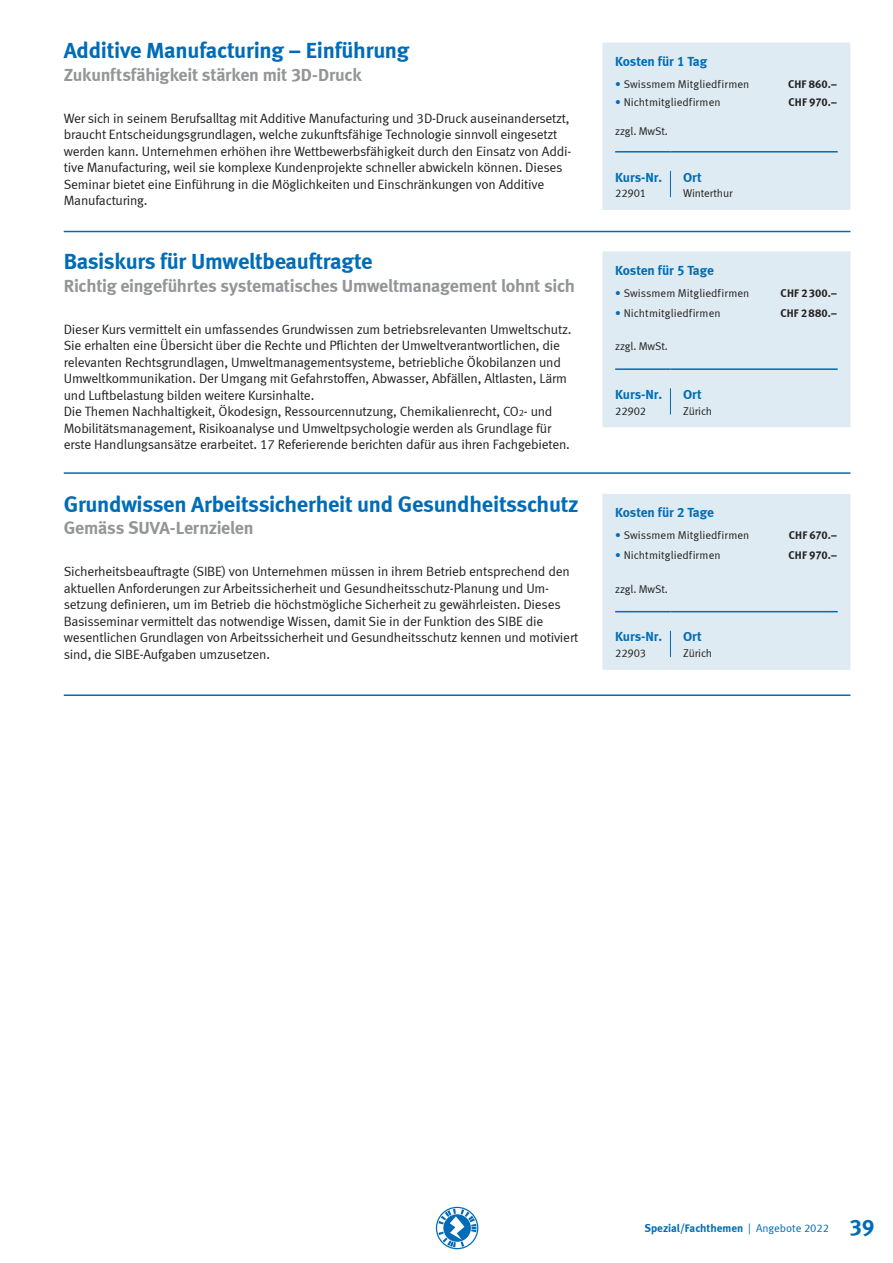
<style>
.page{position:relative;width:893px;height:1263px;background:#fff}
.page>*{position:absolute;margin:0;border:0;box-sizing:border-box;transform-origin:0 0}
.Titel_Kurs__blau_15{font:22.5px "Meta Bold LF";letter-spacing:-.01em;color:#006cb7}
.Untertitel_Kurs__gra{font:18px "Meta Bold LF";letter-spacing:-.015em;color:#939598}
.Copy__9_Pt{font:13.5px/16.5px "Meta Normal LF";letter-spacing:-.015em;color:#231f20}
.Titel_Box_ohne_Linie{font:13.5px "Meta Bold LF";letter-spacing:-.005em;color:#006cb7}
.Titel_Kurs-Nr___Ort{font:13.5px "Meta Bold LF";color:#006cb7}
.Copy_Box__7_5_Pt{font:11.25px "Meta Normal LF";color:#231f20}
.t1{font:11.25px "Meta Bold LF";letter-spacing:.005em;color:#231f20}
.t2{font:11.25px "Meta Bold LF";color:#006cb7}
.s1{font-size:9.45px}
.s2{color:#006cb7}
.s3{font-family:"Meta Normal LF"}
.s4{font-size:22.5px}
</style>
<div class="page">
<hr style="left:64px;top:231px;width:786px;height:1px;background:#006cb7">
<hr style="left:64px;top:472px;width:786px;height:2px;background:#006cb7">
<hr style="left:64px;top:694px;width:786px;height:2px;background:#006cb7">
<div style="left:602px;top:43px;width:248px;height:167px;background:#dfebf2"></div>
<div style="left:602px;top:251px;width:248px;height:176px;background:#dfebf2"></div>
<div style="left:602px;top:494px;width:248px;height:176px;background:#dfebf2"></div>
<svg style="left:436px;top:1207px;width:42px;height:42px"></svg>
<p class="Titel_Kurs__blau_15" style="left:64px;top:37px;width:347px">Additive Manufacturing – Einführung</p>
<p class="Untertitel_Kurs__gra" style="left:64px;top:64px;width:299px">Zukunftsfähigkeit stärken mit 3D-Druck</p>
<p class="Copy__9_Pt" style="left:64px;top:110px;width:509px">Wer sich in seinem Berufsalltag mit Additive Manufacturing und 3D-Druck auseinandersetzt, braucht Entscheidungsgrundlagen, welche zukunftsfähige Technologie sinnvoll eingesetzt werden kann. Unternehmen erhöhen ihre Wettbewerbsfähigkeit durch den Einsatz von Addi&shy;tive Manufacturing, weil sie komplexe Kundenprojekte schneller abwickeln können. Dieses Seminar bietet eine Einführung in die Möglichkeiten und Einschränkungen von Additive Manufacturing.</p>
<p class="Titel_Kurs__blau_15" style="left:64px;top:248px;width:310px">Basiskurs für Umweltbeauftragte</p>
<p class="Untertitel_Kurs__gra" style="left:64px;top:275px;width:513px">Richtig eingeführtes systematisches Umweltmanagement lohnt sich</p>
<p class="Copy__9_Pt" style="left:64px;top:321px;width:509px">Dieser Kurs vermittelt ein umfassendes Grundwissen zum betriebsrelevanten Umweltschutz.</p>
<p class="Copy__9_Pt" style="left:64px;top:337px;width:505px">Sie erhalten eine Übersicht über die Rechte und Pflichten der Umweltverantwortlichen, die relevanten Rechtsgrundlagen, Umweltmanagementsysteme, betriebliche Ökobilanzen und Umweltkommunikation. Der Umgang mit Gefahrstoffen, Abwasser, Abfällen, Altlasten, Lärm und Luftbelastung bilden weitere Kursinhalte.</p>
<p class="Copy__9_Pt" style="left:64px;top:403px;width:508px">Die Themen Nachhaltigkeit, Ökodesign, Ressourcennutzung, Chemikalienrecht, CO<span class="s1">2</span>- und<br>Mobilitätsmanagement, Risikoanalyse und Umweltpsychologie werden als Grundlage für erste Handlungsansätze erarbeitet. 17 Referierende berichten dafür aus ihren Fachgebieten.</p>
<p class="Titel_Kurs__blau_15" style="left:64px;top:490px;width:517px">Grundwissen Arbeitssicherheit und Gesundheitsschutz</p>
<p class="Untertitel_Kurs__gra" style="left:64px;top:517px;width:191px">Gemäss SUVA-Lernzielen</p>
<p class="Copy__9_Pt" style="left:64px;top:563px;width:516px">Sicherheitsbeauftragte (SIBE) von Unternehmen müssen in ihrem Betrieb entsprechend den aktuellen Anforderungen zur Arbeitssicherheit und Gesundheitsschutz-Planung und Um-- setzung definieren, um im Betrieb die höchstmögliche Sicherheit zu gewährleisten. Dieses Basisseminar vermittelt das notwendige Wissen, damit Sie in der Funktion des SIBE die wesentlichen Grundlagen von Arbeitssicherheit und Gesundheitsschutz kennen und motiviert sind, die SIBE-Aufgaben umzusetzen.</p>
<p class="Titel_Box_ohne_Linie" style="left:615px;top:53px;width:94px">Kosten für 1 Tag</p>
<p class="Copy_Box__7_5_Pt" style="left:615px;top:77px;width:136px"><span class="s2">•</span> Swissmem Mitgliedfirmen</p>
<p class="t1" style="left:788px;top:77px;width:51px">CHF 860.–</p>
<p class="Copy_Box__7_5_Pt" style="left:615px;top:95px;width:107px"><span class="s2">•</span> Nichtmitgliedfirmen</p>
<p class="t1" style="left:789px;top:95px;width:50px">CHF 970.–</p>
<p class="Copy_Box__7_5_Pt" style="left:615px;top:124px;width:54px">zzgl. MwSt.</p>
<p class="Titel_Kurs-Nr___Ort" style="left:615px;top:169px;width:48px">Kurs-Nr.</p>
<p class="Copy_Box__7_5_Pt" style="left:615px;top:187px;width:33px">22901</p>
<p class="Titel_Kurs-Nr___Ort" style="left:683px;top:169px;width:20px">Ort</p>
<p class="Copy_Box__7_5_Pt" style="left:683px;top:187px;width:51px">Winterthur</p>
<p class="Titel_Box_ohne_Linie" style="left:615px;top:262px;width:100px">Kosten für 5 Tage</p>
<p class="Copy_Box__7_5_Pt" style="left:615px;top:286px;width:136px"><span class="s2">•</span> Swissmem Mitgliedfirmen</p>
<p class="t1" style="left:781px;top:286px;width:58px">CHF 2300.–</p>
<p class="Copy_Box__7_5_Pt" style="left:615px;top:306px;width:107px"><span class="s2">•</span> Nichtmitgliedfirmen</p>
<p class="t1" style="left:780px;top:306px;width:58px">CHF 2880.–</p>
<p class="Copy_Box__7_5_Pt" style="left:615px;top:340px;width:54px">zzgl. MwSt.</p>
<p class="Titel_Kurs-Nr___Ort" style="left:615px;top:386px;width:48px">Kurs-Nr.</p>
<p class="Copy_Box__7_5_Pt" style="left:615px;top:404px;width:33px">22902</p>
<p class="Titel_Kurs-Nr___Ort" style="left:683px;top:386px;width:20px">Ort</p>
<p class="Copy_Box__7_5_Pt" style="left:683px;top:404px;width:30px">Zürich</p>
<p class="Titel_Box_ohne_Linie" style="left:615px;top:504px;width:100px">Kosten für 2 Tage</p>
<p class="Copy_Box__7_5_Pt" style="left:615px;top:529px;width:136px"><span class="s2">•</span> Swissmem Mitgliedfirmen</p>
<p class="t1" style="left:789px;top:529px;width:50px">CHF 670.–</p>
<p class="Copy_Box__7_5_Pt" style="left:615px;top:549px;width:107px"><span class="s2">•</span> Nichtmitgliedfirmen</p>
<p class="t1" style="left:789px;top:548px;width:50px">CHF 970.–</p>
<p class="Copy_Box__7_5_Pt" style="left:615px;top:582px;width:54px">zzgl. MwSt.</p>
<p class="Titel_Kurs-Nr___Ort" style="left:615px;top:629px;width:48px">Kurs-Nr.</p>
<p class="Copy_Box__7_5_Pt" style="left:615px;top:647px;width:33px">22903</p>
<p class="Titel_Kurs-Nr___Ort" style="left:683px;top:629px;width:20px">Ort</p>
<p class="Copy_Box__7_5_Pt" style="left:683px;top:647px;width:30px">Zürich</p>
<p class="t2" style="left:645px;top:1222px;width:231px">Spezial/Fachthemen <span class="s3">| Angebote 2022</span> <span class="s4">39</span></p>
</div>
